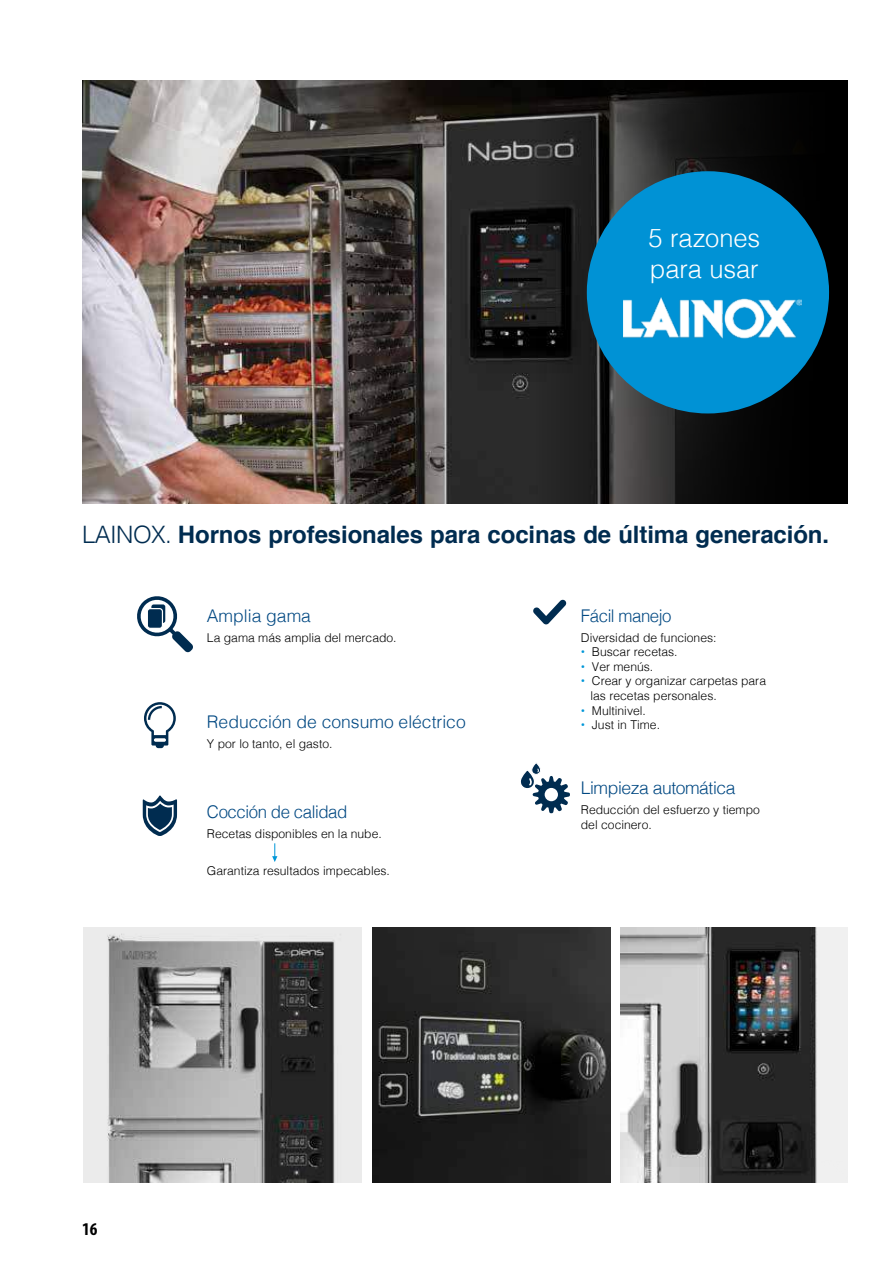
<style>
.page{position:relative;width:893px;height:1263px;background:#fff}
.page>*{position:absolute;margin:0;border:0;box-sizing:border-box;transform-origin:0 0}
.t1{font:300 25.5px/31.5px "Helvetica";letter-spacing:-.005em;color:#fff}
.t2{font:700 24px "Helvetica";letter-spacing:-.005em;color:#002c50}
.t3{font:700 condensed 18px "Myriad Pro";color:#000}
.t4{font:300 17.55px "Helvetica";color:#004882}
.t5{font:300 17.55px "Helvetica";letter-spacing:-.025em;color:#004882;scale:.96 1}
.t6{font:300 17.55px "Helvetica";letter-spacing:-.025em;color:#004882}
.t7{font:300 12.15px/14.5px "Helvetica";color:#000}
.s1{font-weight:300}
.s2{font-family:"Helvetica Neue";font-weight:400;color:#0097d8}
</style>
<div class="page">
<img style="left:82px;top:81px;width:454px;height:423px">
<svg style="left:536px;top:81px;width:311px;height:423px;background:#171717"></svg>
<img style="left:372px;top:927px;width:238px;height:255px">
<img style="left:621px;top:927px;width:226px;height:255px">
<img style="left:83px;top:927px;width:278px;height:255px">
<svg style="left:143px;top:795px;width:34px;height:41px"></svg>
<svg style="left:137px;top:596px;width:56px;height:56px"></svg>
<svg style="left:533px;top:599px;width:34px;height:25px"></svg>
<div style="left:156px;top:743px;width:8px;height:5px;background:#002c50;border-radius:3px"></div>
<svg style="left:144px;top:702px;width:32px;height:43px"></svg>
<svg style="left:154px;top:738px;width:12px;height:4px"></svg>
<svg style="left:520px;top:763px;width:50px;height:50px"></svg>
<div style="left:587px;top:171px;width:242px;height:242px;background:#0092d5;border-radius:50%"></div>
<img style="left:623px;top:297px;width:178px;height:42px">
<svg style="left:272px;top:843px;width:5px;height:19px"></svg>
<h1 class="t1" style="left:648px;top:224px;width:113px">5 razones para usar</h1>
<h2 class="t2" style="left:82px;top:525px;width:748px"><span class="s1">LAINOX.</span> Hornos profesionales para cocinas de última generación.</h2>
<h3 class="t4" style="left:207px;top:609px;width:106px">Amplia gama</h3>
<p class="t7" style="left:207px;top:631px;width:191px">La gama más amplia del mercado.</p>
<h3 class="t4" style="left:207px;top:715px;width:260px">Reducción de consumo eléctrico</h3>
<p class="t7" style="left:207px;top:737px;width:127px">Y por lo tanto, el gasto.</p>
<h3 class="t5" style="left:207px;top:805px;width:148px">Cocción de calidad</h3>
<p class="t7" style="left:207px;top:827px;width:176px">Recetas disponibles en la nube.</p>
<p class="t7" style="left:207px;top:865px;width:184px">Garantiza resultados impecables.</p>
<h3 class="t5" style="left:581px;top:609px;width:96px">Fácil manejo</h3>
<p class="t7" style="left:581px;top:631px;width:137px">Diversidad de funciones:</p>
<p class="t7" style="left:581px;top:646px;width:98px"><span class="s2">•</span> Buscar recetas.</p>
<p class="t7" style="left:581px;top:660px;width:74px"><span class="s2">•</span> Ver menús.</p>
<p class="t7" style="left:590px;top:675px;width:177px;text-indent:-10px"><span class="s2">•</span> Crear y organizar carpetas para las recetas personales.</p>
<p class="t7" style="left:581px;top:704px;width:67px"><span class="s2">•</span> Multinivel.</p>
<p class="t7" style="left:581px;top:719px;width:81px"><span class="s2">•</span> Just in Time.</p>
<h3 class="t6" style="left:581px;top:781px;width:156px">Limpieza automática</h3>
<p class="t7" style="left:581px;top:803px;width:180px">Reducción del esfuerzo y tiempo del cocinero.</p>
<h3 class="t3" style="left:82px;top:1219px;width:17px">16</h3>
</div>
